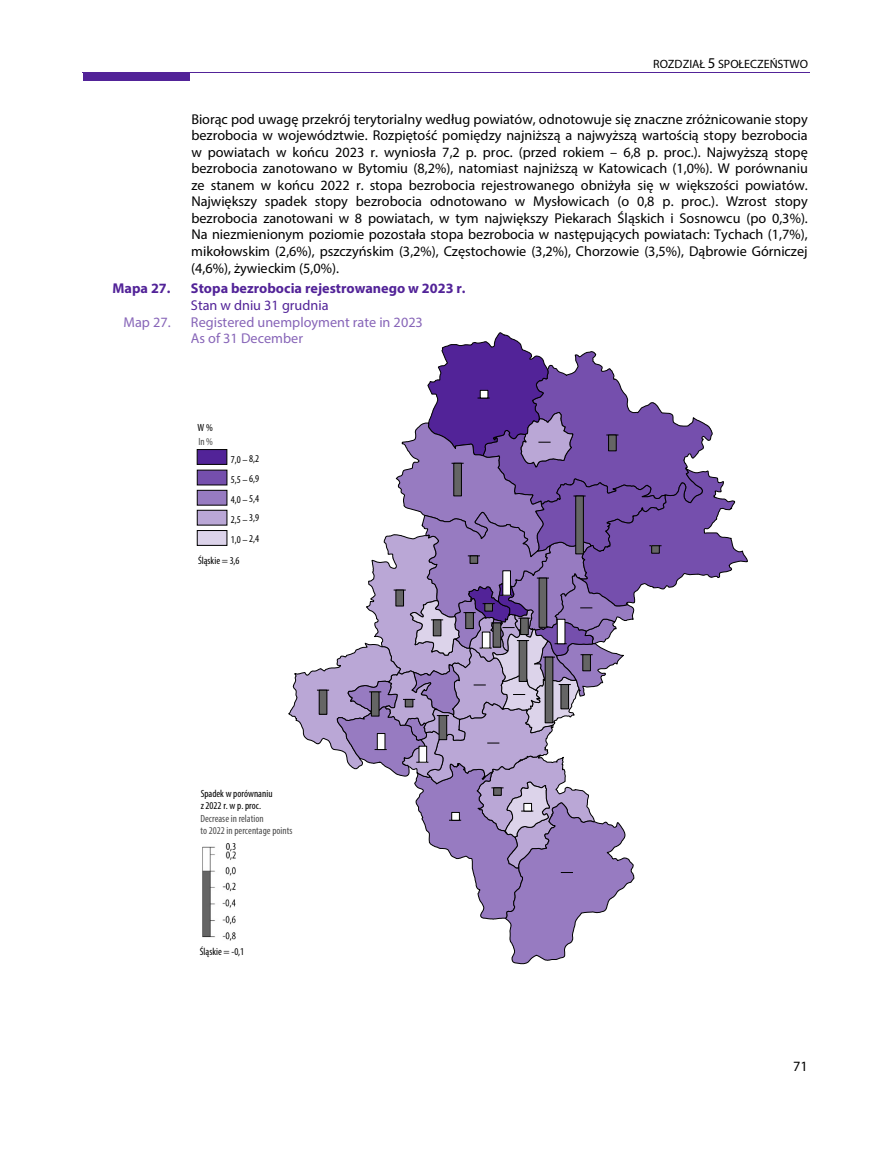
<style>
.page{position:relative;width:893px;height:1149px;background:#fff}
.page>*{position:absolute;margin:0;border:0;box-sizing:border-box;transform-origin:0 0}
.t1{font:14.25px/16.5px "Myriad Pro";color:#000;text-align:justify}
.t2{font:700 14.25px/16.5px "Myriad Pro";color:#522398}
.t3{font:14.25px/16.4px "Myriad Pro";color:#8765b8}
.t4{font:12px "Myriad Pro";color:#000}
.t5{font:condensed 10.5px/12px "Myriad Pro";color:#000}
.t6{font:condensed 10.5px/12.6px "Myriad Pro";letter-spacing:.005em;color:#4c4c4c}
.s1{font-size:15px}
.s2{font-weight:400}
</style>
<div class="page">
<hr style="left:83px;top:73px;width:727px;height:1px;background:#522398">
<div style="left:83px;top:73px;width:106px;height:7px;background:#522398"></div>
<svg style="left:288px;top:332px;width:460px;height:631px"></svg>
<div style="left:503px;top:570px;width:7px;height:25px;background:#fefefe"></div>
<div style="left:503px;top:570px;width:8px;height:25px;border:1px solid #000"></div>
<div style="left:197px;top:470px;width:30px;height:15px;background:#754fad"></div>
<div style="left:197px;top:490px;width:30px;height:15px;background:#977bc1;border:1px solid #000"></div>
<div style="left:197px;top:510px;width:30px;height:15px;background:#baa7d6;border:1px solid #000"></div>
<div style="left:197px;top:530px;width:30px;height:15px;background:#dcd3ea;border:1px solid #000"></div>
<div style="left:197px;top:449px;width:30px;height:15px;background:#522398;border:1px solid #000"></div>
<img style="left:203px;top:843px;width:33px;height:97px">
<p class="t4" style="left:653px;top:56px;width:156px">ROZDZIAŁ <span class="s1">5</span> SPOŁECZEŃSTWO</p>
<p class="t1" style="left:191px;top:111px;width:618px">Biorąc pod uwagę przekrój terytorialny według powiatów, odnotowuje się znaczne zróżnicowanie stopy bezrobocia w województwie. Rozpiętość pomiędzy najniższą a najwyższą wartością stopy bezrobocia w powiatach w końcu 2023 r. wyniosła 7,2 p. proc. (przed rokiem – 6,8 p. proc.). Najwyższą stopę bezrobocia zanotowano w Bytomiu (8,2%), natomiast najniższą w Katowicach (1,0%). W porównaniu ze stanem w końcu 2022 r. stopa bezrobocia rejestrowanego obniżyła się w większości powiatów.<br>Największy spadek stopy bezrobocia odnotowano w Mysłowicach (o 0,8 p. proc.). Wzrost stopy bezrobocia zanotowani w 8 powiatach, w tym największy Piekarach Śląskich i Sosnowcu (po 0,3%).<br>Na niezmienionym poziomie pozostała stopa bezrobocia w następujących powiatach: Tychach (1,7%), mikołowskim (2,6%), pszczyńskim (3,2%), Częstochowie (3,2%), Chorzowie (3,5%), Dąbrowie Górniczej (4,6%), żywieckim (5,0%).</p>
<p class="t2" style="left:112px;top:280px;width:60px">Mapa 27.</p>
<p class="t2" style="left:191px;top:280px;width:276px">Stopa bezrobocia rejestrowanego w 2023 r.<br><span class="s2">Stan w dniu 31 grudnia</span></p>
<p class="t3" style="left:123px;top:313px;width:49px">Map 27.</p>
<p class="t3" style="left:191px;top:313px;width:233px">Registered unemployment rate in 2023<br>As of 31 December</p>
<p class="t5" style="left:198px;top:421px;width:17px">W %</p>
<p class="t6" style="left:198px;top:435px;width:16px">In %</p>
<p class="t5" style="left:249px;top:452px;width:11px">8,2</p>
<p class="t5" style="left:231px;top:473px;width:30px">5,5 –6,9</p>
<p class="t5" style="left:231px;top:493px;width:30px">4,0 –5,4</p>
<p class="t5" style="left:249px;top:512px;width:11px">3,9</p>
<p class="t5" style="left:231px;top:533px;width:30px">1,0 –2,4</p>
<p class="t5" style="left:231px;top:453px;width:18px">7,0 –</p>
<p class="t5" style="left:231px;top:513px;width:18px">2,5 –</p>
<p class="t5" style="left:198px;top:554px;width:43px">Śląskie = 3,6</p>
<p class="t5" style="left:201px;top:787px;width:73px">Spadek w porównaniu z 2022 r. w p. proc.</p>
<p class="t6" style="left:201px;top:811px;width:93px">Decrease in relation<br>to 2022in percentage points</p>
<p class="t5" style="left:200px;top:945px;width:46px">Śląskie = -0,1</p>
<p class="t1" style="left:793px;top:1057px;width:16px">71</p>
</div>
